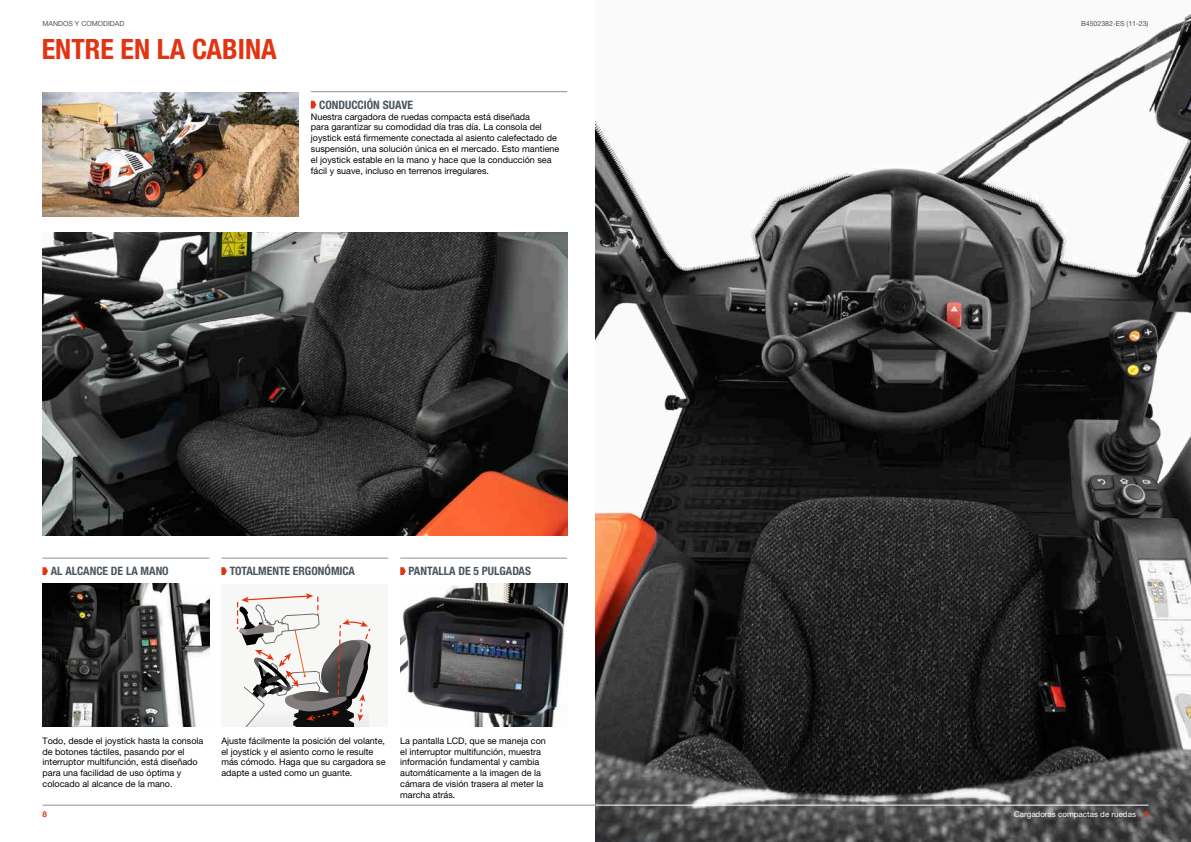
<style>
.page{position:relative;width:1191px;height:842px;background:#fff}
.page>*{position:absolute;margin:0;border:0;box-sizing:border-box;transform-origin:0 0}
.t1{font:700 condensed 28px "Helvetica Neue LT Pro";color:#e43312}
.t2{font:700 condensed 11.6px "Helvetica Neue LT Pro";color:#4c555c}
.t3{font:9px/10.8px "Helvetica Neue LT Pro";color:#000}
.t4{font:8px "Helvetica Neue LT Pro";color:#fff}
.t5{font:700 8px "Helvetica Neue LT Pro";color:#e43312}
.t6{font:7px "Helvetica Neue LT Pro";color:#4c555c}
.s1{font-weight:700;color:#e43312}
</style>
<div class="page">
<hr style="left:43px;top:805px;width:552px;height:1px;background:#8b9296">
<img style="left:43px;top:233px;width:524px;height:302px">
<img style="left:595px;top:13px;width:596px;height:829px">
<hr style="left:595px;top:805px;width:553px;height:1px;background:#fff">
<img style="left:43px;top:92px;width:256px;height:124px">
<img style="left:400px;top:583px;width:167px;height:143px">
<img style="left:43px;top:583px;width:166px;height:143px">
<div style="left:221px;top:584px;width:167px;height:142px;background:#f7f7f6"></div>
<svg style="left:236px;top:593px;width:135px;height:133px"></svg>
<hr style="left:311px;top:91px;width:256px;height:1px;background:#8b9296">
<svg style="left:311px;top:101px;width:5px;height:8px"></svg>
<hr style="left:221px;top:558px;width:167px;height:1px;background:#8b9296">
<svg style="left:221px;top:567px;width:6px;height:8px"></svg>
<hr style="left:400px;top:558px;width:167px;height:1px;background:#8b9296">
<svg style="left:400px;top:567px;width:6px;height:8px"></svg>
<hr style="left:43px;top:558px;width:166px;height:1px;background:#8b9296">
<svg style="left:43px;top:567px;width:5px;height:8px"></svg>
<p class="t6" style="left:43px;top:19px;width:83px">MANDOS Y COMODIDAD</p>
<h1 class="t1" style="left:42px;top:32px;width:236px">ENTRE EN LA CABINA</h1>
<p class="t2" style="left:319px;top:98px;width:95px">CONDUCCIÓN SUAVE</p>
<p class="t3" style="left:311px;top:111px;width:250px">Nuestra cargadora de ruedas compacta está diseñada<br>para garantizar su comodidad día tras día. La consola del joystick está firmemente conectada al asiento calefectado de suspensión, una solución única en el mercado. Esto mantiene el joystick estable en la mano y hace que la conducción sea fácil y suave, incluso en terrenos irregulares.</p>
<p class="t2" style="left:51px;top:564px;width:119px">AL ALCANCE DE LA MANO</p>
<p class="t2" style="left:230px;top:564px;width:127px">TOTALMENTE ERGONÓMICA</p>
<p class="t2" style="left:408px;top:564px;width:124px">PANTALLA DE 5 PULGADAS</p>
<p class="t3" style="left:43px;top:735px;width:162px">Todo, desde el joystick hasta la consola de botones táctiles, pasando por el interruptor multifunción, está diseñado para una facilidad de uso óptima y colocado al alcance de la mano.</p>
<p class="t3" style="left:221px;top:735px;width:166px">Ajuste fácilmente la posición del volante, el joystick y el asiento como le resulte más cómodo. Haga que su cargadora se adapte a usted como un guante.</p>
<p class="t3" style="left:400px;top:735px;width:147px">La pantalla LCD, que se maneja con el interruptor multifunción, muestra información fundamental y cambia automáticamente a la imagen de la cámara de visión trasera al meter la marcha atrás.</p>
<p class="t6" style="left:1081px;top:19px;width:69px">B4502382-ES (11-23)</p>
<p class="t5" style="left:43px;top:809px;width:6px">8</p>
<p class="t4" style="left:1014px;top:810px;width:136px">Cargadoras compactas de ruedas <span class="s1">9</span></p>
</div>
